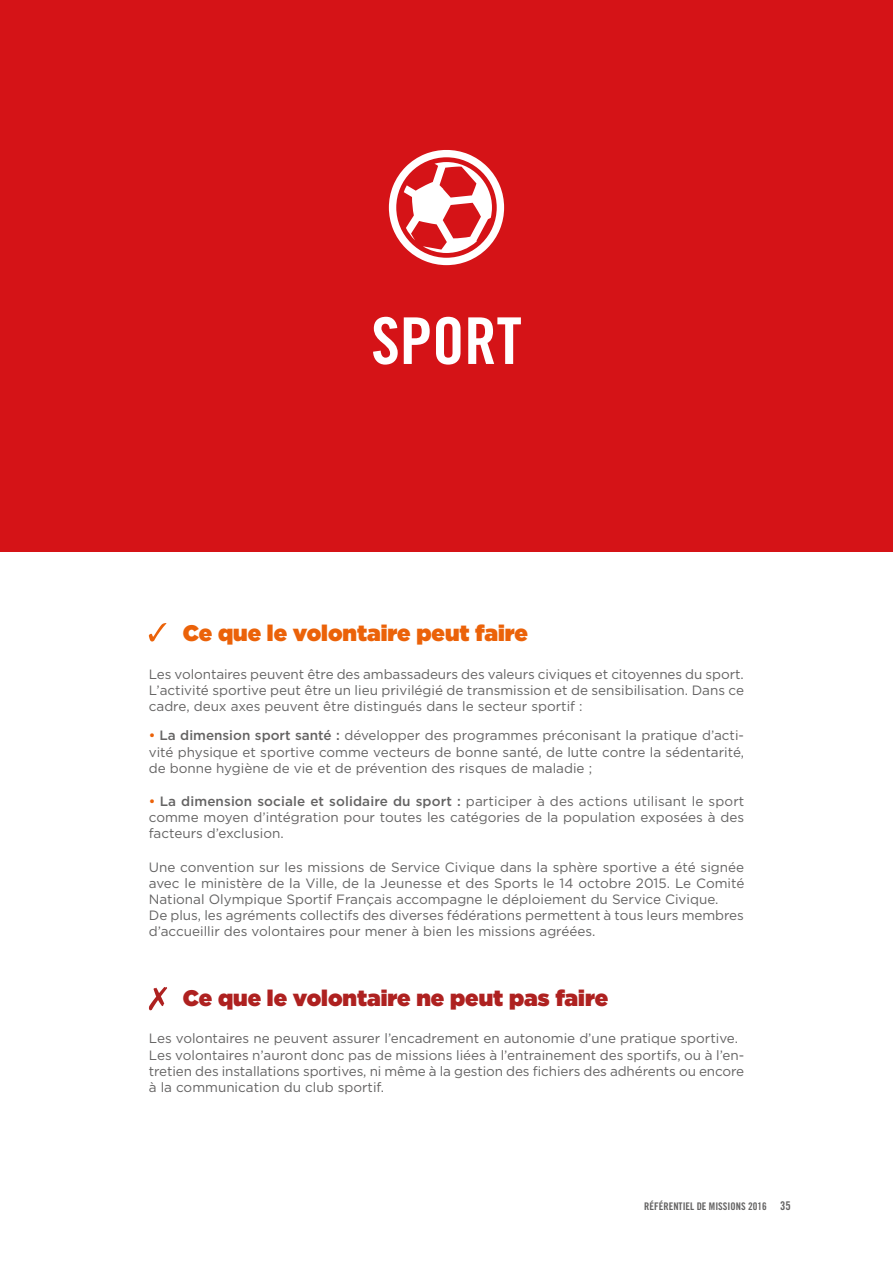
<style>
.page{position:relative;width:893px;height:1263px;background:#fff}
.page>*{position:absolute;margin:0;border:0;box-sizing:border-box;transform-origin:0 0}
.t1{font:64.5px "Trade Gothic Bold Cond Twenty";color:#fff}
.t2{font:900 22.5px "Gotham";color:#ae2120}
.t3{font:900 22.5px "Gotham";color:#eb6209}
.t4{font:13.5px/16.2px "Gotham";color:#646363;text-align:justify}
.t5{font:10.5px "Trade Gothic Bold Cond Twenty";color:#646363}
.s1{font-weight:500;color:#eb6209}
.s2{font-weight:500}
.s3{font-size:12px}
</style>
<div class="page">
<div style="left:0;top:0;width:893px;height:551px;background:#d51317"></div>
<svg style="left:149px;top:623px;width:17px;height:18px"></svg>
<svg style="left:149px;top:987px;width:18px;height:23px"></svg>
<svg style="left:389px;top:150px;width:115px;height:115px"></svg>
<h1 class="t1" style="left:371px;top:302px;width:152px">Sport</h1>
<h2 class="t3" style="left:183px;top:617px;width:347px">Ce que le volontaire peut faire</h2>
<p class="t4" style="left:149px;top:666px;width:597px">Les volontaires peuvent être des ambassadeurs des valeurs civiques et citoyennes du sport.<br>L’activité sportive peut être un lieu privilégié de transmission et de sensibilisation. Dans ce cadre, deux axes peuvent être distingués dans le secteur sportif :</p>
<p class="t4" style="left:149px;top:727px;width:597px"><span class="s1">•</span> <span class="s2">La dimension sport santé :</span> développer des programmes préconisant la pratique d’acti&shy;vité physique et sportive comme vecteurs de bonne santé, de lutte contre la sédentarité, de bonne hygiène de vie et de prévention des risques de maladie ;</p>
<p class="t4" style="left:149px;top:793px;width:597px"><span class="s1">•</span> <span class="s2">La dimension sociale et solidaire du sport :</span> participer à des actions utilisant le sport comme moyen d’intégration pour toutes les catégories de la population exposées à des facteurs d’exclusion.</p>
<p class="t4" style="left:149px;top:858px;width:597px;text-align:left">Une convention sur les missions de Service Civique dans la sphère sportive a été signée avec le ministère de la Ville, de la Jeunesse et des Sports le 14 octobre 2015. Le Comité National Olympique Sportif Français accompagne le déploiement du Service Civique.<br>De plus, les agréments collectifs des diverses fédérations permettent à tous leurs membres d’accueillir des volontaires pour mener à bien les missions agréées.</p>
<h2 class="t2" style="left:183px;top:982px;width:427px">Ce que le volontaire ne peut pas faire</h2>
<p class="t4" style="left:149px;top:1030px;width:597px;text-align:left">Les volontaires ne peuvent assurer l’encadrement en autonomie d’une pratique sportive.<br>Les volontaires n’auront donc pas de missions liées à l’entrainement des sportifs, ou à l’en&shy;tretien des installations sportives, ni même à la gestion des fichiers des adhérents ou encore à la communication du club sportif.</p>
<p class="t5" style="left:644px;top:1200px;width:148px">RÉFÉRENTIEL DE MISSIONS 2016 <span class="s3">35</span></p>
</div>
